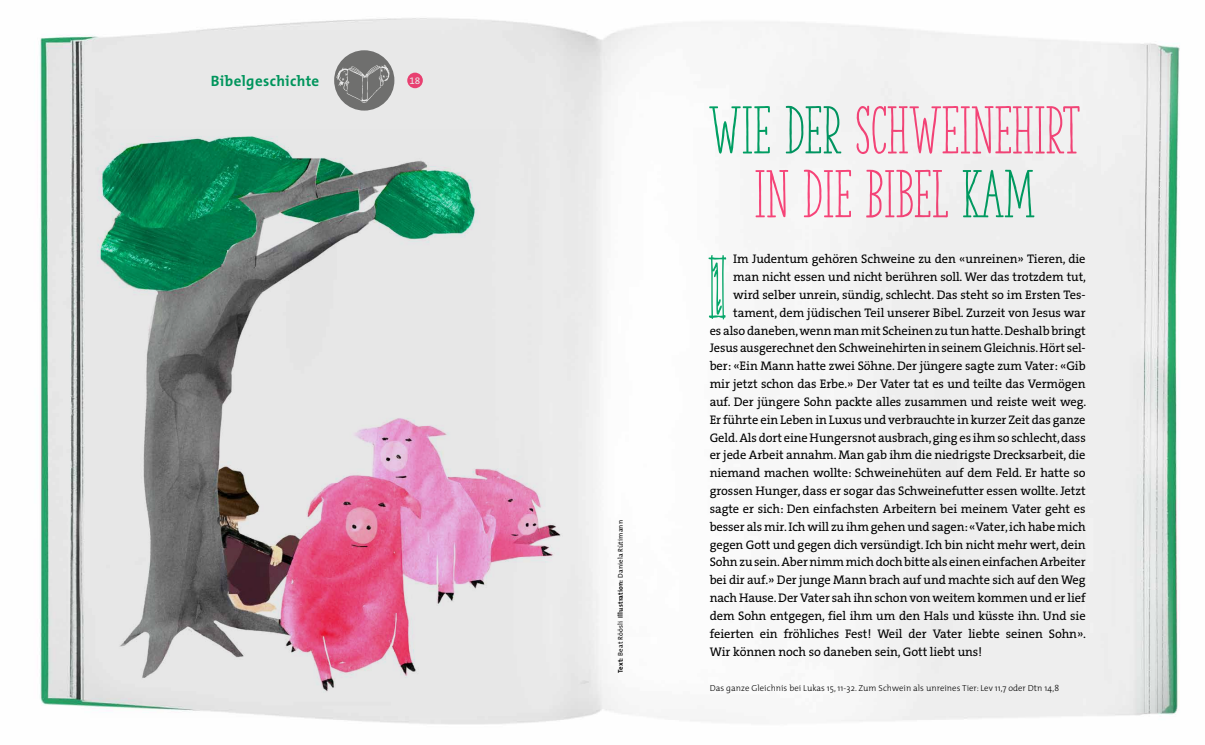
<style>
.page{position:relative;width:1205px;height:745px;background:#fff}
.page>*{position:absolute;margin:0;border:0;box-sizing:border-box;transform-origin:0 0}
.t1{font:700 62.5px/63.8px "The Serif Hand";color:#ff477d;text-align:center}
.t2{font:700 15px "The Mix";letter-spacing:.025em;color:#00a466}
.t3{font:12.5px "The Serif B W5 Plain";letter-spacing:-.005em;color:#000}
.t4{font:10px "The Serif B W5 Plain";color:#fff}
.t5{font:300 8.75px "The Mix";letter-spacing:.005em;color:#000}
.t6{font:6.88px "The Mix";letter-spacing:.02em;color:#000}
.s1{font-weight:700}
.s2{color:#00a466}
.s3{color:#009c65}
</style>
<div class="page">
<img style="left:39px;top:18px;width:1141px;height:707px">
<svg style="left:407px;top:73px;width:16px;height:15px"></svg>
<img style="left:334px;top:50px;width:60px;height:60px">
<svg style="left:708px;top:254px;width:18px;height:65px"></svg>
<img style="left:91px;top:130px;width:487px;height:587px">
<p class="t2" style="left:211px;top:68px;width:110px">Bibelgeschichte</p>
<p class="t4" style="left:409px;top:74px;width:12px">18</p>
<p class="t6" style="left:615px;top:673px;width:155px;rotate:-90deg"><span class="s1">Text:</span> Beat Röösli <span class="s1">Illustration:</span> Daniela Rütimann</p>
<h1 class="t1" style="left:709px;top:97px;width:373px"><span class="s2">WIE</span> <span class="s3">DER</span> SCHWEINEHIRT<br>IN DIE BIBEL <span class="s2">KAM</span></h1>
<p class="t3" style="left:733px;top:251px;width:354px">Im Judentum gehören Schweine zu den «unreinen» Tieren, die</p>
<p class="t3" style="left:733px;top:268px;width:354px">man nicht essen und nicht berühren soll. Wer das trotzdem tut,</p>
<p class="t3" style="left:733px;top:286px;width:354px">wird selber unrein, sündig, schlecht. Das steht so im Ersten Tes-</p>
<p class="t3" style="left:733px;top:304px;width:354px">tament, dem jüdischen Teil unserer Bibel. Zurzeit von Jesus war</p>
<p class="t3" style="left:710px;top:322px;width:378px">es also daneben, wenn man mit Scheinen zu tun hatte. Deshalb bringt</p>
<p class="t3" style="left:710px;top:340px;width:377px">Jesus ausgerechnet den Schweinehirten in seinem Gleichnis. Hört sel-</p>
<p class="t3" style="left:710px;top:357px;width:377px">ber: «Ein Mann hatte zwei Söhne. Der jüngere sagte zum Vater: «Gib</p>
<p class="t3" style="left:710px;top:375px;width:377px">mir jetzt schon das Erbe.» Der Vater tat es und teilte das Vermögen</p>
<p class="t3" style="left:710px;top:393px;width:378px">auf. Der jüngere Sohn packte alles zusammen und reiste weit weg.</p>
<p class="t3" style="left:710px;top:411px;width:377px">Er führte ein Leben in Luxus und verbrauchte in kurzer Zeit das ganze</p>
<p class="t3" style="left:710px;top:429px;width:377px">Geld. Als dort eine Hungersnot ausbrach, ging es ihm so schlecht, dass</p>
<p class="t3" style="left:710px;top:447px;width:377px">er jede Arbeit annahm. Man gab ihm die niedrigste Drecksarbeit, die</p>
<p class="t3" style="left:710px;top:464px;width:377px">niemand machen wollte: Schweinehüten auf dem Feld. Er hatte so</p>
<p class="t3" style="left:710px;top:482px;width:377px">grossen Hunger, dass er sogar das Schweinefutter essen wollte. Jetzt</p>
<p class="t3" style="left:710px;top:500px;width:377px">sagte er sich: Den einfachsten Arbeitern bei meinem Vater geht es</p>
<p class="t3" style="left:710px;top:518px;width:377px">besser als mir. Ich will zu ihm gehen und sagen: «Vater, ich habe mich</p>
<p class="t3" style="left:710px;top:536px;width:377px">gegen Gott und gegen dich versündigt. Ich bin nicht mehr wert, dein</p>
<p class="t3" style="left:710px;top:553px;width:377px">Sohn zu sein. Aber nimm mich doch bitte als einen einfachen Arbeiter</p>
<p class="t3" style="left:710px;top:571px;width:377px">bei dir auf.» Der junge Mann brach auf und machte sich auf den Weg</p>
<p class="t3" style="left:710px;top:589px;width:377px">nach Hause. Der Vater sah ihn schon von weitem kommen und er lief</p>
<p class="t3" style="left:710px;top:607px;width:377px">dem Sohn entgegen, fiel ihm um den Hals und küsste ihn. Und sie</p>
<p class="t3" style="left:710px;top:625px;width:378px">feierten ein fröhliches Fest! Weil der Vater liebte seinen Sohn».</p>
<p class="t3" style="left:710px;top:642px;width:274px">Wir können noch so daneben sein, Gott liebt uns!</p>
<p class="t5" style="left:710px;top:680px;width:351px">Das ganze Gleichnis bei Lukas 15, 11-32. Zum Schwein als unreines Tier: Lev 11,7 oder Dtn 14,8</p>
</div>
